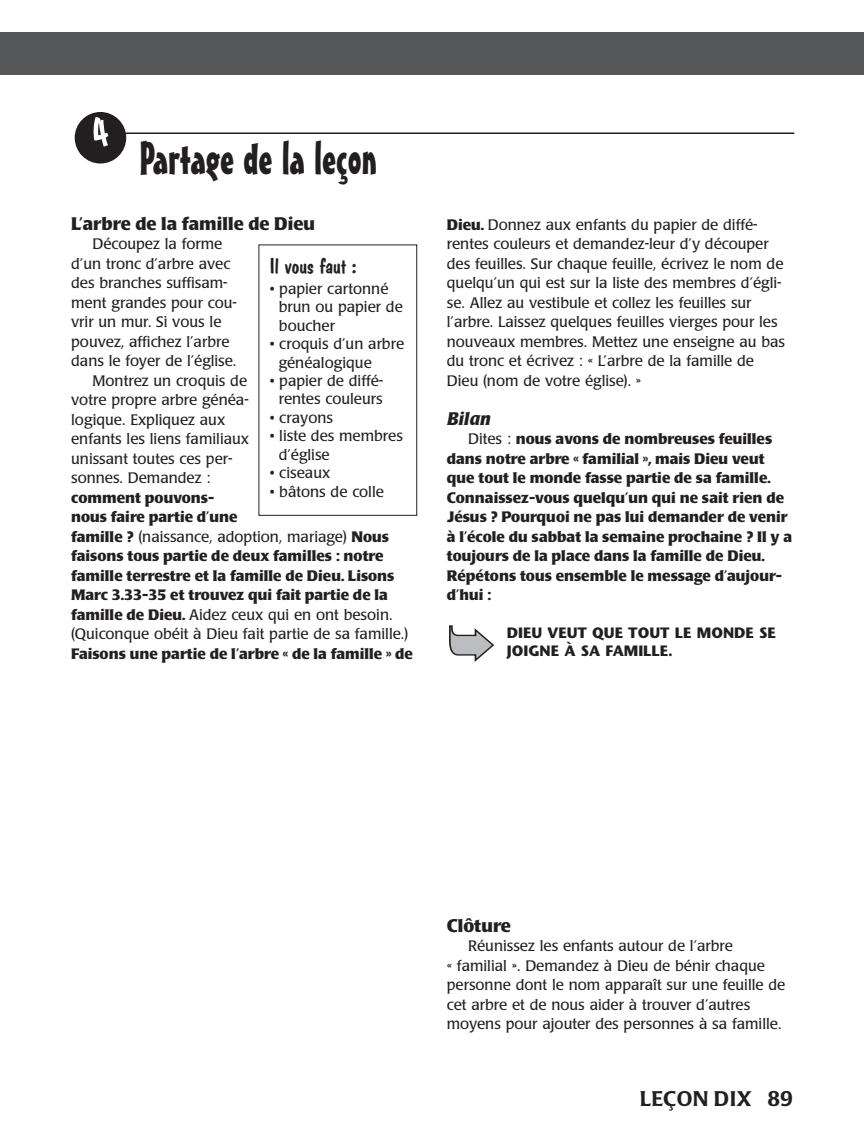
<style>
.page{position:relative;width:864px;height:1148px;background:#fff}
.page>*{position:absolute;margin:0;border:0;box-sizing:border-box;transform-origin:0 0}
.t1{font:45px "Mister Earl BT";color:#231f20}
.t2{font:21px "Dom Casual D";color:#231f20;scale:1.05 1}
.t3{font:500 21px "Poppl Laudatio";letter-spacing:.02em;color:#231f20}
.t4{font:700 18px "Poppl Laudatio";color:#231f20}
.t5{font:italic 700 18px "Poppl Laudatio";color:#231f20}
.t6{font:15px/19.5px "Poppl Laudatio";color:#231f20}
.t7{font:700 15px/19.5px "Poppl Laudatio";color:#231f20}
.t8{font:700 15px/18px "Stone Sans";color:#231f20}
.s1{font-weight:400}
.s2{font-weight:700}
</style>
<div class="page">
<hr style="left:124px;top:132px;width:670px;height:2px;background:#231f20">
<div style="left:75px;top:112px;width:51px;height:51px;background:#231f20;border-radius:50%"></div>
<svg style="left:449px;top:625px;width:45px;height:37px"></svg>
<div style="left:259px;top:244px;width:158px;height:271px;border:1px solid #231f20"></div>
<div style="left:0;top:32px;width:864px;height:42px;background:#57585a"></div>
<h1 class="t1" style="left:140px;top:142px;width:239px">Partage de la leçon</h1>
<p class="t4" style="left:71px;top:216px;width:245px">L’arbre de la famille de Dieu</p>
<p class="t6" style="left:92px;top:236px;width:131px">Découpez la forme</p>
<p class="t6" style="left:71px;top:255px;width:161px">d’un tronc d’arbre avec</p>
<p class="t6" style="left:71px;top:275px;width:158px">des branches suffisam-</p>
<p class="t6" style="left:71px;top:294px;width:167px">ment grandes pour cou-</p>
<p class="t6" style="left:71px;top:314px;width:152px">vrir un mur. Si vous le</p>
<p class="t6" style="left:71px;top:333px;width:160px">pouvez, affichez l’arbre</p>
<p class="t6" style="left:71px;top:353px;width:167px">dans le foyer de l’église.</p>
<p class="t6" style="left:92px;top:372px;width:156px">Montrez un croquis de</p>
<p class="t6" style="left:71px;top:392px;width:179px">votre propre arbre généa-</p>
<p class="t6" style="left:71px;top:411px;width:155px">logique. Expliquez aux</p>
<p class="t6" style="left:71px;top:431px;width:179px">enfants les liens familiaux</p>
<p class="t6" style="left:71px;top:450px;width:163px">unissant toutes ces per-</p>
<p class="t6" style="left:71px;top:470px;width:141px">sonnes. Demandez :</p>
<p class="t7" style="left:71px;top:489px;width:338px">comment pouvons-<br>nous faire partie d’une<br>famille ? <span class="s1">(naissance, adoption, mariage)</span> Nous faisons tous partie de deux familles : notre famille terrestre et la famille de Dieu. Lisons Marc 3.33-35 et trouvez qui fait partie de la famille de Dieu. <span class="s1">Aidez ceux qui en ont besoin. (Quiconque obéit à Dieu fait partie de sa famille.)</span></p>
<p class="t7" style="left:71px;top:645px;width:343px">Faisons une partie de l’arbre « de la famille » de</p>
<h2 class="t2" style="left:270px;top:253px;width:84px">Il vous faut :</h2>
<p class="t6" style="left:279px;top:281px;width:126px;line-height:18.5px;text-indent:-9px">• papier cartonné brun ou papier de boucher</p>
<p class="t6" style="left:279px;top:336px;width:127px;line-height:18.5px;text-indent:-9px">• croquis d’un arbre généalogique</p>
<p class="t6" style="left:270px;top:373px;width:115px;line-height:18.5px;text-align:center">• papier de diffé&shy;rentes couleurs</p>
<p class="t6" style="left:270px;top:409px;width:65px">• crayons</p>
<p class="t6" style="left:279px;top:428px;width:126px;line-height:18.5px;text-indent:-9px">• liste des membres d’église</p>
<p class="t6" style="left:270px;top:464px;width:62px">• ciseaux</p>
<p class="t6" style="left:270px;top:483px;width:116px">• bâtons de colle</p>
<p class="t6" style="left:447px;top:216px;width:340px"><span class="s2">Dieu.</span> Donnez aux enfants du papier de diffé&shy;rentes couleurs et demandez-leur d’y découper des feuilles. Sur chaque feuille, écrivez le nom de quelqu’un qui est sur la liste des membres d’égli&shy;se. Allez au vestibule et collez les feuilles sur l’arbre. Laissez quelques feuilles vierges pour les nouveaux membres. Mettez une enseigne au bas du tronc et écrivez : « L’arbre de la famille de Dieu (nom de votre église). »</p>
<p class="t5" style="left:447px;top:411px;width:46px">Bilan</p>
<p class="t7" style="left:447px;top:431px;width:347px;text-indent:21px"><span class="s1">Dites :</span> nous avons de nombreuses feuilles dans notre arbre « familial », mais Dieu veut que tout le monde fasse partie de sa famille.<br>Connaissez-vous quelqu’un qui ne sait rien de Jésus ? Pourquoi ne pas lui demander de venir à l’école du sabbat la semaine prochaine ? Il y a toujours de la place dans la famille de Dieu.<br>Répétons tous ensemble le message d’aujour&shy;d’hui :</p>
<p class="t8" style="left:507px;top:625px;width:271px">DIEU VEUT QUE TOUT LE MONDE SE<br>JOIGNE À SA FAMILLE.</p>
<p class="t4" style="left:447px;top:918px;width:66px">Clôture</p>
<p class="t6" style="left:447px;top:938px;width:340px;text-indent:21px">Réunissez les enfants autour de l’arbre<br>« familial ». Demandez à Dieu de bénir chaque personne dont le nom apparaît sur une feuille de cet arbre et de nous aider à trouver d’autres moyens pour ajouter des personnes à sa famille.</p>
<h2 class="t3" style="left:640px;top:1090px;width:154px">LEÇON DIX 89</h2>
</div>
